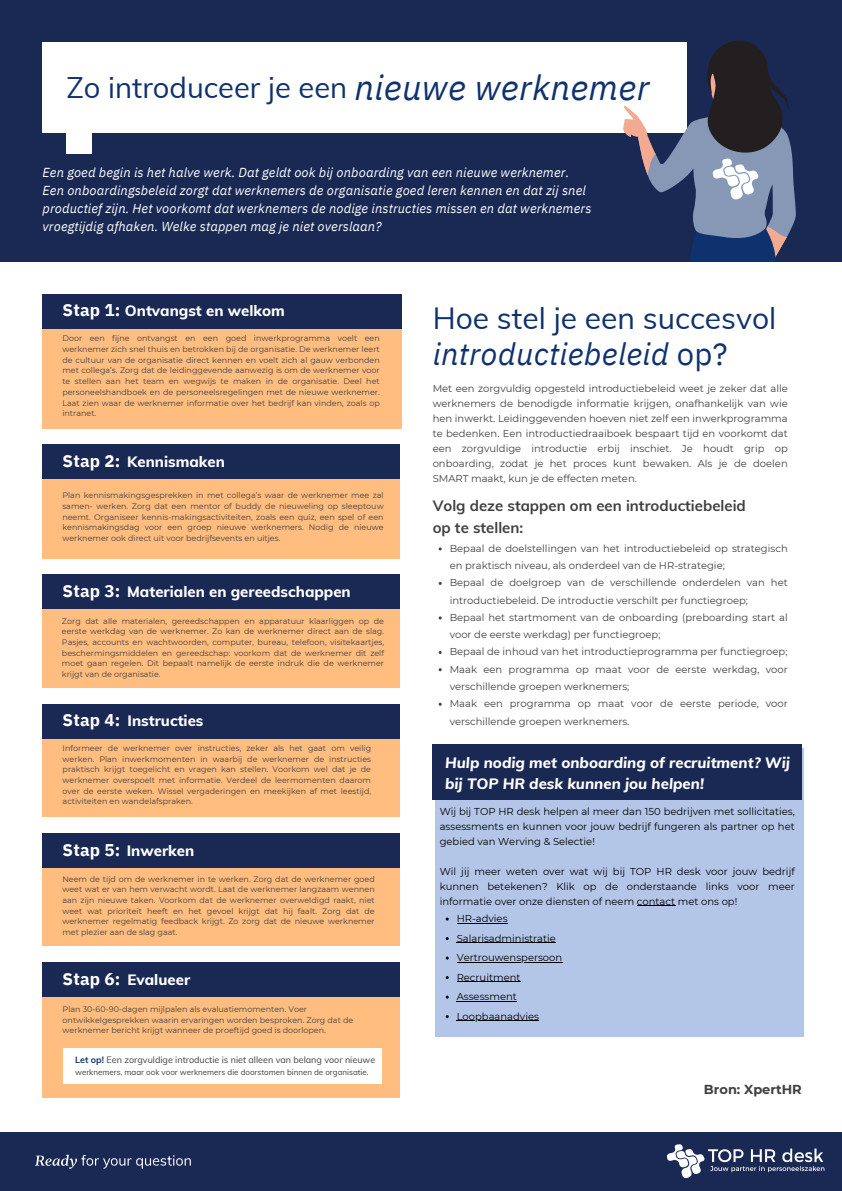
<style>
.page{position:relative;width:842px;height:1191px;background:#fff}
.page>*{position:absolute;margin:0;border:0;box-sizing:border-box;transform-origin:0 0}
.t1{font:italic 34.9px "IBM Plex Sans";letter-spacing:.01em;color:#0f326e}
.t2{font:italic 31px "IBM Plex Sans";letter-spacing:.01em;color:#0f326e}
.t3{font:30px "Muli";color:#0f326e}
.t4{font:29.1px "Muli";color:#0f326e}
.t5{font:700 17px "IBM Plex Sans";letter-spacing:.01em;color:#fff}
.t6{font:800 15px "Muli";color:#fff}
.t7{font:italic 800 15px/21px "Muli";color:#fff}
.t8{font:700 15px/22.5px "Muli";color:#404040}
.t9{font:italic 13px/18px "IBM Plex Sans";letter-spacing:.01em;color:#fff}
.t10{font:700 13px "Montserrat";color:#404040}
.t11{font:10px/15px "Montserrat";color:#404040}
.t12{font:10px/15px "Montserrat";color:#000;text-align:justify}
.t13{font:9px "Muli";color:#404040}
.t14{font:8px/10.7px "Montserrat";color:#404040;text-align:justify}
.t15{font:8px "Muli";color:#404040}
.s1{font-weight:700;color:#0f326e}
.s2{font-style:normal}
</style>
<div class="page">
<div style="left:43px;top:328px;width:358px;height:101px;background:#ffbd7f"></div>
<div style="left:43px;top:294px;width:358px;height:34px;background:#1a2954"></div>
<div style="left:43px;top:479px;width:357px;height:80px;background:#ffbd7f"></div>
<div style="left:43px;top:445px;width:357px;height:34px;background:#1a2954"></div>
<div style="left:43px;top:609px;width:357px;height:78px;background:#ffbd7f"></div>
<div style="left:43px;top:575px;width:357px;height:34px;background:#1a2954"></div>
<div style="left:43px;top:738px;width:357px;height:78px;background:#ffbd7f"></div>
<div style="left:43px;top:704px;width:357px;height:34px;background:#1a2954"></div>
<div style="left:43px;top:867px;width:357px;height:78px;background:#ffbd7f"></div>
<div style="left:43px;top:833px;width:357px;height:34px;background:#1a2954"></div>
<div style="left:43px;top:996px;width:357px;height:101px;background:#ffbd7f"></div>
<div style="left:63px;top:1048px;width:319px;height:35px;background:#fff"></div>
<div style="left:43px;top:962px;width:357px;height:34px;background:#1a2954"></div>
<div style="left:0;top:1131px;width:842px;height:59px;background:#1a2954"></div>
<svg style="left:35px;top:1154px;width:156px;height:14px"></svg>
<div style="left:0;top:0;width:842px;height:262px;background:#1a2954"></div>
<div style="left:42px;top:42px;width:644px;height:91px;background:#fff"></div>
<div style="left:67px;top:132px;width:25px;height:21px;background:#fff"></div>
<svg style="left:623px;top:40px;width:173px;height:222px"></svg>
<img style="left:667px;top:1144px;width:158px;height:35px">
<img style="left:706px;top:157px;width:61px;height:49px">
<div style="left:435px;top:748px;width:369px;height:287px;background:#b4c6e8"></div>
<div style="left:433px;top:744px;width:369px;height:56px;background:#1a2954"></div>
<hr style="left:637px;top:905px;width:38px;height:1px;background:#000">
<hr style="left:457px;top:922px;width:51px;height:1px;background:#000">
<hr style="left:457px;top:942px;width:99px;height:1px;background:#000">
<hr style="left:457px;top:961px;width:105px;height:1px;background:#000">
<hr style="left:457px;top:981px;width:64px;height:1px;background:#000">
<hr style="left:457px;top:1000px;width:60px;height:1px;background:#000">
<hr style="left:457px;top:1020px;width:82px;height:1px;background:#000">
<p class="t4" style="left:67px;top:69px;width:282px">Zo introduceer je een</p>
<h3 class="t1" style="left:354px;top:64px;width:297px">nieuwe werknemer</h3>
<h6 class="t9" style="left:43px;top:163px;width:550px">Een goed begin is het halve werk. Dat geldt ook bij onboarding van een nieuwe werknemer.<br>Een onboardingsbeleid zorgt dat werknemers de organisatie goed leren kennen en dat zij snel productief zijn. Het voorkomt dat werknemers de nodige instructies missen en dat werknemers vroegtijdig afhaken. Welke stappen mag je niet overslaan?</h6>
<p class="t5" style="left:63px;top:299px;width:59px">Stap 1:</p>
<h3 class="t6" style="left:125px;top:301px;width:161px">Ontvangst en welkom</h3>
<p class="t14" style="left:62px;top:333px;width:319px">Door een fijne ontvangst en een goed inwerkprogramma voelt een werknemer zich snel thuis en betrokken bij de organisatie. De werknemer leert de cultuur van de organisatie direct kennen en voelt zich al gauw verbonden met collega’s. Zorg dat de leidinggevende aanwezig is om de werknemer voor te stellen aan het team en wegwijs te maken in de organisatie. Deel het personeelshandboek en de personeelsregelingen met de nieuwe werknemer.<br>Laat zien waar de werknemer informatie over het bedrijf kan vinden, zoals op intranet.</p>
<p class="t5" style="left:63px;top:449px;width:59px">Stap 2:</p>
<p class="t6" style="left:127px;top:452px;width:99px">Kennismaken</p>
<h2 class="t14" style="left:62px;top:490px;width:323px">Plan kennismakingsgesprekken in met collega’s waar de werknemer mee zal samen- werken. Zorg dat een mentor of buddy de nieuweling op sleeptouw neemt. Organiseer kennis-makingsactiviteiten, zoals een quiz, een spel of een kennismakingsdag voor een groep nieuwe werknemers. Nodig de nieuwe werknemer ook direct uit voor bedrijfsevents en uitjes.</h2>
<h4 class="t5" style="left:63px;top:579px;width:59px">Stap 3:</h4>
<h4 class="t6" style="left:127px;top:582px;width:225px">Materialen en gereedschappen</h4>
<p class="t14" style="left:62px;top:615px;width:324px">Zorg dat alle materialen, gereedschappen en apparatuur klaarliggen op de eerste werkdag van de werknemer. Zo kan de werknemer direct aan de slag.<br>Pasjes, accounts en wachtwoorden, computer, bureau, telefoon, visitekaartjes, beschermingsmiddelen en gereedschap: voorkom dat de werknemer dit zelf moet gaan regelen. Dit bepaalt namelijk de eerste indruk die de werknemer krijgt van de organisatie.</p>
<h4 class="t5" style="left:63px;top:708px;width:59px">Stap 4:</h4>
<h4 class="t6" style="left:128px;top:711px;width:77px">Instructies</h4>
<h4 class="t14" style="left:63px;top:742px;width:310px">Informeer de werknemer over instructies, zeker als het gaat om veilig werken. Plan inwerkmomenten in waarbij de werknemer de instructies praktisch krijgt toegelicht en vragen kan stellen. Voorkom wel dat je de werknemer overspoelt met informatie. Verdeel de leermomenten daarom over de eerste weken. Wissel vergaderingen en meekijken af met leestijd, activiteiten en wandelafspraken.</h4>
<h3 class="t5" style="left:63px;top:838px;width:59px">Stap 5:</h3>
<h3 class="t6" style="left:127px;top:840px;width:69px">Inwerken</h3>
<p class="t14" style="left:62px;top:873px;width:314px">Neem de tijd om de werknemer in te werken. Zorg dat de werknemer goed weet wat er van hem verwacht wordt. Laat de werknemer langzaam wennen aan zijn nieuwe taken. Voorkom dat de werknemer overweldigd raakt, niet weet wat prioriteit heeft en het gevoel krijgt dat hij faalt. Zorg dat de werknemer regelmatig feedback krijgt. Zo zorg dat de nieuwe werknemer met plezier aan de slag gaat.</p>
<h3 class="t5" style="left:63px;top:967px;width:59px">Stap 6:</h3>
<p class="t6" style="left:128px;top:969px;width:64px">Evalueer</p>
<p class="t14" style="left:63px;top:1003px;width:292px;text-align:left">Plan 30-60-90-dagen mijlpalen als evaluatiemomenten. Voer ontwikkelgesprekken waarin ervaringen worden besproken. Zorg dat de werknemer bericht krijgt wanneer de proeftijd goed is doorlopen.</p>
<p class="t13" style="left:75px;top:1054px;width:302px"><span class="s1">Let op!</span> Een zorgvuldige introductie is niet alleen van belang voor nieuwe</p>
<h3 class="t15" style="left:75px;top:1066px;width:295px">werknemers, maar ook voor werknemers die doorstomen binnen de organisatie.</h3>
<h4 class="t3" style="left:433px;top:299px;width:345px">Hoe stel je een succesvol</h4>
<h4 class="t2" style="left:433px;top:333px;width:296px">introductiebeleid <span class="s2">op?</span></h4>
<h4 class="t11" style="left:433px;top:380px;width:357px;text-align:justify">Met een zorgvuldig opgesteld introductiebeleid weet je zeker dat alle werknemers de benodigde informatie krijgen, onafhankelijk van wie hen inwerkt. Leidinggevenden hoeven niet zelf een inwerkprogramma te bedenken. Een introductiedraaiboek bespaart tijd en voorkomt dat een zorgvuldige introductie erbij inschiet. Je houdt grip op onboarding, zodat je het proces kunt bewaken. Als je de doelen SMART maakt, kun je de effecten meten.</h4>
<h4 class="t8" style="left:433px;top:493px;width:315px">Volg deze stappen om een introductiebeleid op te stellen:</h4>
<p class="t11" style="left:450px;top:539px;width:340px;line-height:17.2px">Bepaal de doelstellingen van het introductiebeleid op strategisch en praktisch niveau, als onderdeel van de HR-strategie;</p>
<p class="t11" style="left:450px;top:574px;width:340px;line-height:17.2px">Bepaal de doelgroep van de verschillende onderdelen van het introductiebeleid. De introductie verschilt per functiegroep;</p>
<p class="t11" style="left:450px;top:608px;width:340px;line-height:17.2px">Bepaal het startmoment van de onboarding (preboarding start al voor de eerste werkdag) per functiegroep;</p>
<p class="t11" style="left:450px;top:644px;width:339px">Bepaal de inhoud van het introductieprogramma per functiegroep;</p>
<p class="t11" style="left:450px;top:660px;width:340px;line-height:17.2px">Maak een programma op maat voor de eerste werkdag, voor verschillende groepen werknemers;</p>
<p class="t11" style="left:450px;top:695px;width:340px;line-height:17.2px">Maak een programma op maat voor de eerste periode, voor verschillende groepen werknemers.</p>
<p class="t7" style="left:445px;top:752px;width:342px">Hulp nodig met onboarding of recruitment? Wij bij TOP HR desk kunnen jou helpen!</p>
<p class="t12" style="left:440px;top:803px;width:357px">Wij bij TOP HR desk helpen al meer dan 150 bedrijven met sollicitaties, assessments en kunnen voor jouw bedrijf fungeren als partner op het gebied van Werving &amp; Selectie!</p>
<p class="t12" style="left:440px;top:863px;width:357px">Wil jij meer weten over wat wij bij TOP HR desk voor jouw bedrijf kunnen betekenen? Klik op de onderstaande links voor meer informatie over onze diensten of neem contact met ons op!</p>
<p class="t12" style="left:457px;top:910px;width:52px">HR-advies</p>
<p class="t12" style="left:457px;top:930px;width:101px">Salarisadministratie</p>
<p class="t12" style="left:457px;top:949px;width:107px">Vertrouwenspersoon</p>
<p class="t12" style="left:457px;top:969px;width:65px">Recruitment</p>
<p class="t12" style="left:457px;top:988px;width:62px">Assessment</p>
<h5 class="t12" style="left:457px;top:1008px;width:84px">Loopbaanadvies</h5>
<p class="t10" style="left:704px;top:1081px;width:99px">Bron: XpertHR</p>
</div>
